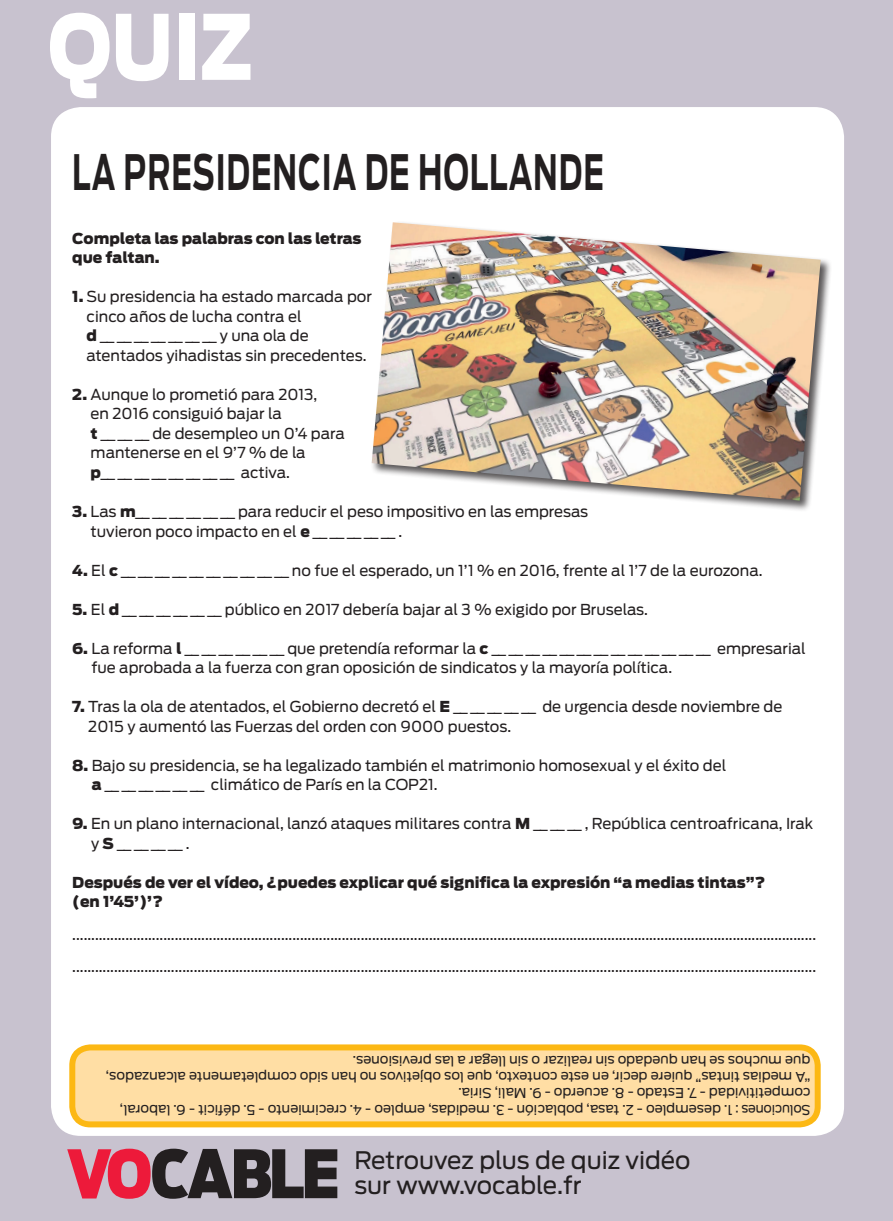
<style>
.page{position:relative;width:893px;height:1221px;background:#fff}
.page>*{position:absolute;margin:0;border:0;box-sizing:border-box;transform-origin:0 0}
.t1{font:900 89.1px "Antenna";color:#fff;scale:.83 1}
.t2{font:700 48.45px "Antenna";letter-spacing:.03em;color:#231f20;scale:.62 1}
.t3{font:24px/25.5px "Antenna";color:#231f20}
.t4{font:15px/19.5px "Antenna";color:#231f20}
.t5{font:900 15px/19.5px "Antenna";color:#231f20}
.t6{font:13.5px/16.2px "Antenna";color:#231f20;scale:.95 1}
.s1{font-weight:900}
</style>
<div class="page">
<div style="left:0;top:0;width:893px;height:1220px;background:#c8c2cf"></div>
<div style="left:51px;top:107px;width:793px;height:1028px;background:#fff;border-radius:30px"></div>
<svg style="left:67px;top:1148px;width:270px;height:50px"></svg>
<div style="left:72px;top:1047px;width:746px;height:77px;background:#ffdea4;border-radius:18px"></div>
<div style="left:69px;top:1044px;width:752px;height:83px;border:6px solid #fcb814;border-radius:18px"></div>
<div style="left:371px;top:221px;width:461px;height:291px;background:#231f20;opacity:.75"></div>
<img style="left:372px;top:222px;width:449px;height:278px">
<h1 class="t1" style="left:48px;top:-6px;width:248px">QUIZ</h1>
<h2 class="t2" style="left:72px;top:143px;width:859px">LA PRESIDENCIA DE HOLLANDE</h2>
<p class="t5" style="left:72px;top:229px;width:291px">Completa las palabras con las letras que faltan.</p>
<p class="t4" style="left:87px;top:287px;width:287px;text-indent:-14px"><span class="s1">1.</span> Su presidencia ha estado marcada por cinco años de lucha contra el<br><span class="s1">d</span> __ __ __ __ __ __ __ y una ola de atentados yihadistas sin precedentes.</p>
<p class="t4" style="left:91px;top:385px;width:256px;text-indent:-18px"><span class="s1">2.</span> Aunque lo prometió para 2013,<br>en 2016 consiguió bajar la<br><span class="s1">t</span> __ __ __ de desempleo un 0’4 para mantenerse en el 9’7 % de la<br><span class="s1">p</span>__ __ __ __ __ __ __ __ activa.</p>
<p class="t4" style="left:91px;top:502px;width:499px;text-indent:-18px"><span class="s1">3.</span> Las <span class="s1">m</span>__ __ __ __ __ __ para reducir el peso impositivo en las empresas tuvieron poco impacto en el <span class="s1">e</span> __ __ __ __ __ .</p>
<p class="t4" style="left:72px;top:560px;width:692px"><span class="s1">4.</span> El <span class="s1">c</span> __ __ __ __ __ __ __ __ __ __ no fue el esperado, un 1’1 % en 2016, frente al 1’7 de la eurozona.</p>
<p class="t4" style="left:72px;top:599px;width:577px"><span class="s1">5.</span> El <span class="s1">d</span> __ __ __ __ __ __ público en 2017 debería bajar al 3 % exigido por Bruselas.</p>
<p class="t4" style="left:91px;top:638px;width:716px;text-indent:-19px"><span class="s1">6.</span> La reforma <span class="s1">l</span> __ __ __ __ __ __ que pretendía reformar la <span class="s1">c</span> __ __ __ __ __ __ __ __ __ __ __ __ __ empresarial fue aprobada a la fuerza con gran oposición de sindicatos y la mayoría política.</p>
<p class="t4" style="left:88px;top:697px;width:695px;text-indent:-16px"><span class="s1">7.</span> Tras la ola de atentados, el Gobierno decretó el <span class="s1">E</span> __ __ __ __ __ de urgencia desde noviembre de<br>2015 y aumentó las Fuerzas del orden con 9000 puestos.</p>
<p class="t4" style="left:92px;top:755px;width:636px;text-indent:-20px"><span class="s1">8.</span> Bajo su presidencia, se ha legalizado también el matrimonio homosexual y el éxito del <span class="s1">a</span> __ __ __ __ __ __ climático de París en la COP21.</p>
<p class="t4" style="left:91px;top:814px;width:724px;text-indent:-19px"><span class="s1">9.</span> En un plano internacional, lanzó ataques militares contra <span class="s1">M</span> __ __ __ , República centroafricana, Irak y <span class="s1">S</span> __ __ __ __ .</p>
<p class="t5" style="left:72px;top:872px;width:694px">Después de ver el vídeo, ¿puedes explicar qué significa la expresión “a medias tintas”? (en 1’45’)’?</p>
<p class="t4" style="left:72px;top:917px;width:745px;line-height:32.2px">.................................................................................................................................................................................................... ....................................................................................................................................................................................................</p>
<p class="t6" style="left:810px;top:1117px;width:743px;rotate:-180deg">Soluciones : 1. desempleo - 2. tasa, población - 3. medidas, empleo - 4. crecimiento - 5. déficit - 6. laboral, competitividad - 7. Estado - 8. acuerdo - 9. Mali, Siria.<br>“A medias tintas” quiere decir, en este contexto, que los objetivos no han sido completamente alcanzados, que muchos se han quedado sin realizar o sin llegar a las previsiones.</p>
<h3 class="t3" style="left:354px;top:1147px;width:338px">Retrouvez plus de quiz vidéo sur www.vocable.fr</h3>
</div>
